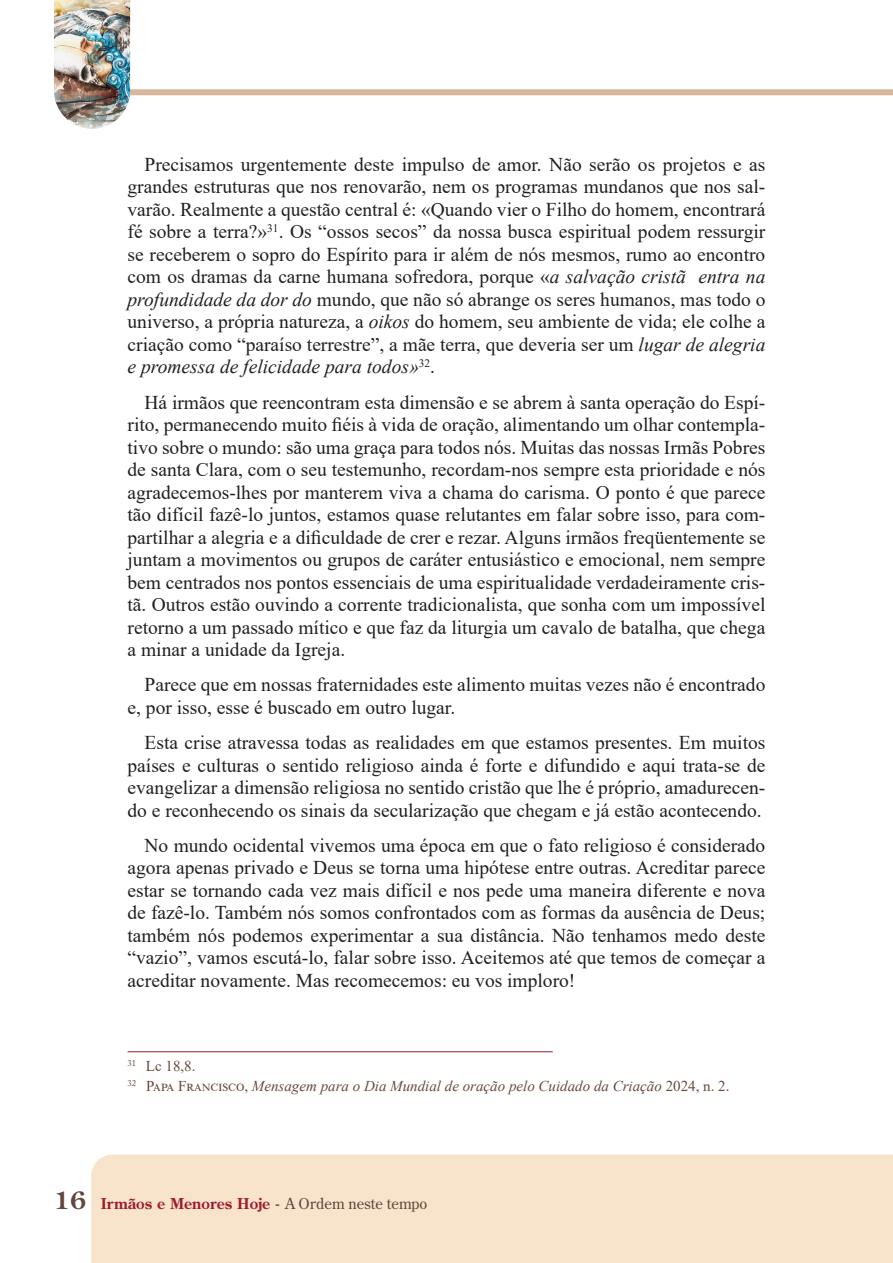
<style>
.page{position:relative;width:893px;height:1263px;background:#fff}
.page>*{position:absolute;margin:0;border:0;box-sizing:border-box;transform-origin:0 0}
.Testo_principale{font:19.5px/22.5px "Times New Roman";color:#231f20;text-align:justify}
.Note{font:italic 15px "Times New Roman";color:#68493d}
.t1{font:700 15px "Century Old Style Std";color:#9f1a2f}
.Note-2{font:15px "Times New Roman";color:#68493d}
.s1{font-style:italic}
.s2{font-style:normal}
.s3{font-size:24.15px;color:#64463c}
.s4{color:#64463c}
.s5{font-weight:400;color:#64463c}
</style>
<div class="page">
<div style="left:91px;top:1154px;width:802px;height:109px;background:#f8e4cb"></div>
<div style="left:111px;top:89px;width:782px;height:6px;background:#d9b79c"></div>
<img style="left:54px;top:0;width:76px;height:129px">
<hr style="left:128px;top:1051px;width:425px;height:1px;background:#9f1a2f">
<p class="Testo_principale" style="left:128px;top:152px;width:639px;text-indent:17px">Precisamos urgentemente deste impulso de amor. Não serão os projetos e as grandes estruturas que nos renovarão, nem os programas mundanos que nos sal&shy;varão. Realmente a questão central é: «Quando vier o Filho do homem, encontrará fé sobre a terra?»<sup>31</sup>. Os “ossos secos” da nossa busca espiritual podem ressurgir se receberem o sopro do Espírito para ir além de nós mesmos, rumo ao encontro com os dramas da carne humana sofredora, porque «<span class="s1">a salvação cristã entra na profundidade da dor do</span> mundo, que não só abrange os seres humanos, mas todo o universo, a própria natureza, a <span class="s1">oikos</span> do homem, seu ambiente de vida; ele colhe a criação como “paraíso terrestre”, a mãe terra, que deveria ser um <span class="s1">lugar de alegria e promessa de felicidade para todos»</span><sup>32</sup>.</p>
<p class="Testo_principale" style="left:128px;top:390px;width:639px;text-indent:17px">Há irmãos que reencontram esta dimensão e se abrem à santa operação do Espí&shy;rito, permanecendo muito fiéis à vida de oração, alimentando um olhar contempla&shy;tivo sobre o mundo: são uma graça para todos nós. Muitas das nossas Irmãs Pobres de santa Clara, com o seu testemunho, recordam-nos sempre esta prioridade e nós agradecemos-lhes por manterem viva a chama do carisma. O ponto é que parece tão difícil fazê-lo juntos, estamos quase relutantes em falar sobre isso, para com&shy;partilhar a alegria e a dificuldade de crer e rezar. Alguns irmãos freqüentemente se juntam a movimentos ou grupos de caráter entusiástico e emocional, nem sempre bem centrados nos pontos essenciais de uma espiritualidade verdadeiramente cris&shy;tã. Outros estão ouvindo a corrente tradicionalista, que sonha com um impossível retorno a um passado mítico e que faz da liturgia um cavalo de batalha, que chega a minar a unidade da Igreja.</p>
<p class="Testo_principale" style="left:128px;top:673px;width:639px;text-indent:17px">Parece que em nossas fraternidades este alimento muitas vezes não é encontrado e, por isso, esse é buscado em outro lugar.</p>
<p class="Testo_principale" style="left:128px;top:731px;width:639px;text-indent:17px">Esta crise atravessa todas as realidades em que estamos presentes. Em muitos países e culturas o sentido religioso ainda é forte e difundido e aqui trata-se de evangelizar a dimensão religiosa no sentido cristão que lhe é próprio, amadurecen&shy;do e reconhecendo os sinais da secularização que chegam e já estão acontecendo.</p>
<p class="Testo_principale" style="left:128px;top:833px;width:639px;text-indent:17px">No mundo ocidental vivemos uma época em que o fato religioso é considerado agora apenas privado e Deus se torna uma hipótese entre outras. Acreditar parece estar se tornando cada vez mais difícil e nos pede uma maneira diferente e nova de fazê-lo. Também nós somos confrontados com as formas da ausência de Deus; também nós podemos experimentar a sua distância. Não tenhamos medo deste “vazio”, vamos escutá-lo, falar sobre isso. Aceitemos até que temos de começar a acreditar novamente. Mas recomecemos: eu vos imploro!</p>
<p class="Note-2" style="left:128px;top:1056px;width:69px"><sup>31</sup> Lc 18,8.</p>
<p class="Note" style="left:128px;top:1075px;width:603px"><sup>32</sup> <span class="s2">Papa Francisco,</span> Mensagem para o Dia Mundial de oração pelo Cuidado da Criação <span class="s2">2024, n. 2.</span></p>
<p class="t1" style="left:54px;top:1193px;width:375px"><span class="s3">16</span> Irmãos e Menores Hoje <span class="s4">-</span> <span class="s5">A Ordem neste tempo</span></p>
</div>
